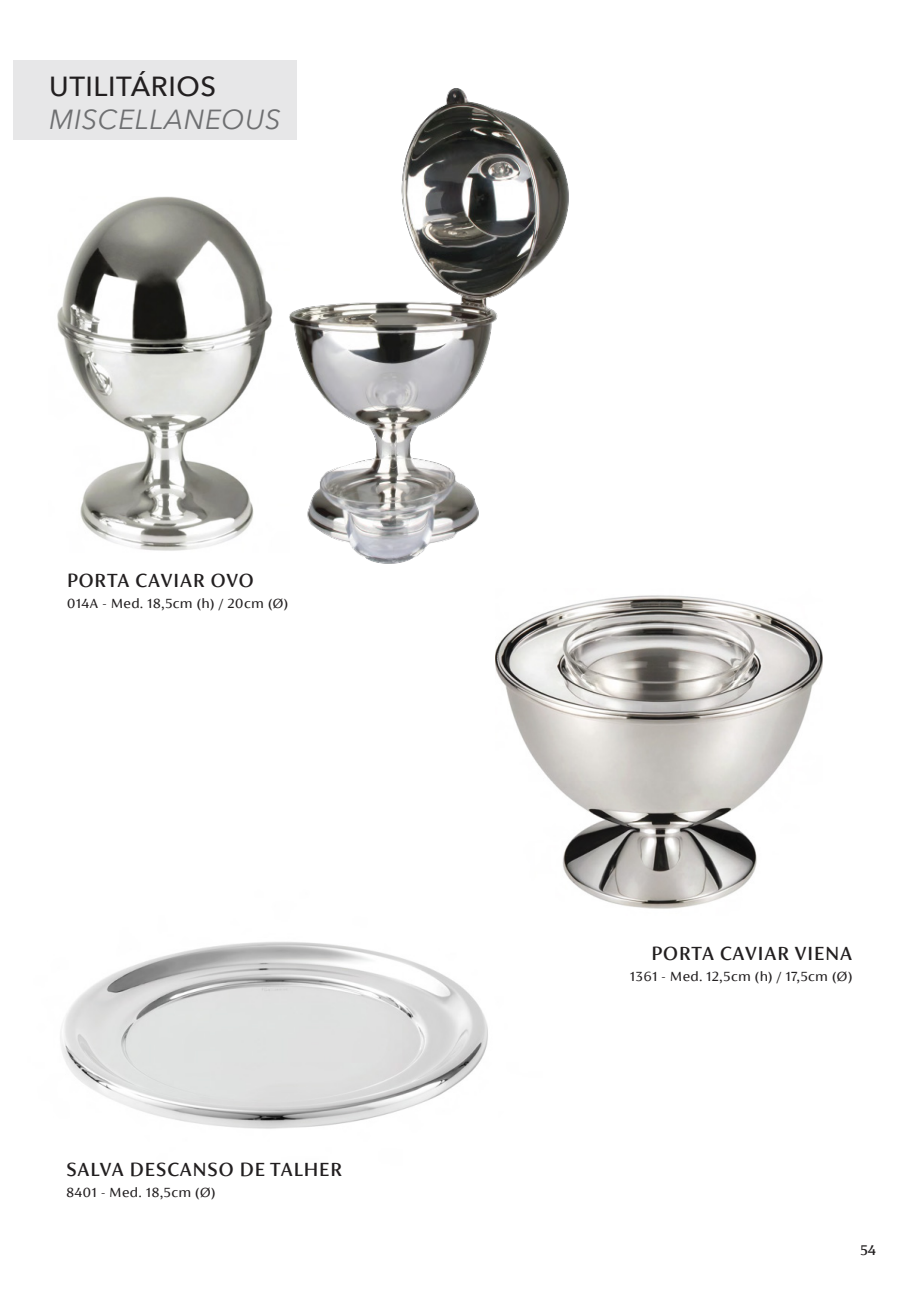
<style>
.page{position:relative;width:919px;height:1289px;background:#fff}
.page>*{position:absolute;margin:0;border:0;box-sizing:border-box;transform-origin:0 0}
.t1{font:italic 27.6px "Avenir Next";letter-spacing:.02em;color:#6e6f71}
.t2{font:500 27.6px "Avenir Next";letter-spacing:.02em;color:#221f20}
.t3{font:500 21px "FS Siena";letter-spacing:.025em;color:#221f20}
.t4{font:500 15.45px "FS Siena";color:#221f20}
.t5{font:15px "FS Siena";letter-spacing:.025em;color:#221f20}
</style>
<div class="page">
<img style="left:60px;top:942px;width:428px;height:187px">
<div style="left:13px;top:61px;width:284px;height:79px;background:#e7e7e8"></div>
<img style="left:57px;top:197px;width:156px;height:354px">
<img style="left:495px;top:595px;width:327px;height:314px">
<img style="left:213px;top:60px;width:356px;height:504px">
<h1 class="t2" style="left:49px;top:62px;width:168px">UTILITÁRIOS</h1>
<h1 class="t1" style="left:49px;top:96px;width:233px">MISCELLANEOUS</h1>
<h2 class="t3" style="left:67px;top:569px;width:188px">PORTA CAVIAR OVO</h2>
<p class="t5" style="left:67px;top:595px;width:223px">014A - Med. 18,5cm (h) / 20cm (Ø)</p>
<h2 class="t3" style="left:66px;top:1158px;width:278px">SALVA DESCANSO DE TALHER</h2>
<p class="t5" style="left:66px;top:1184px;width:151px">8401 - Med. 18,5cm (Ø)</p>
<h2 class="t3" style="left:651px;top:942px;width:203px">PORTA CAVIAR VIENA</h2>
<p class="t5" style="left:630px;top:968px;width:224px">1361 - Med. 12,5cm (h) / 17,5cm (Ø)</p>
<p class="t4" style="left:860px;top:1241px;width:17px">54</p>
</div>
